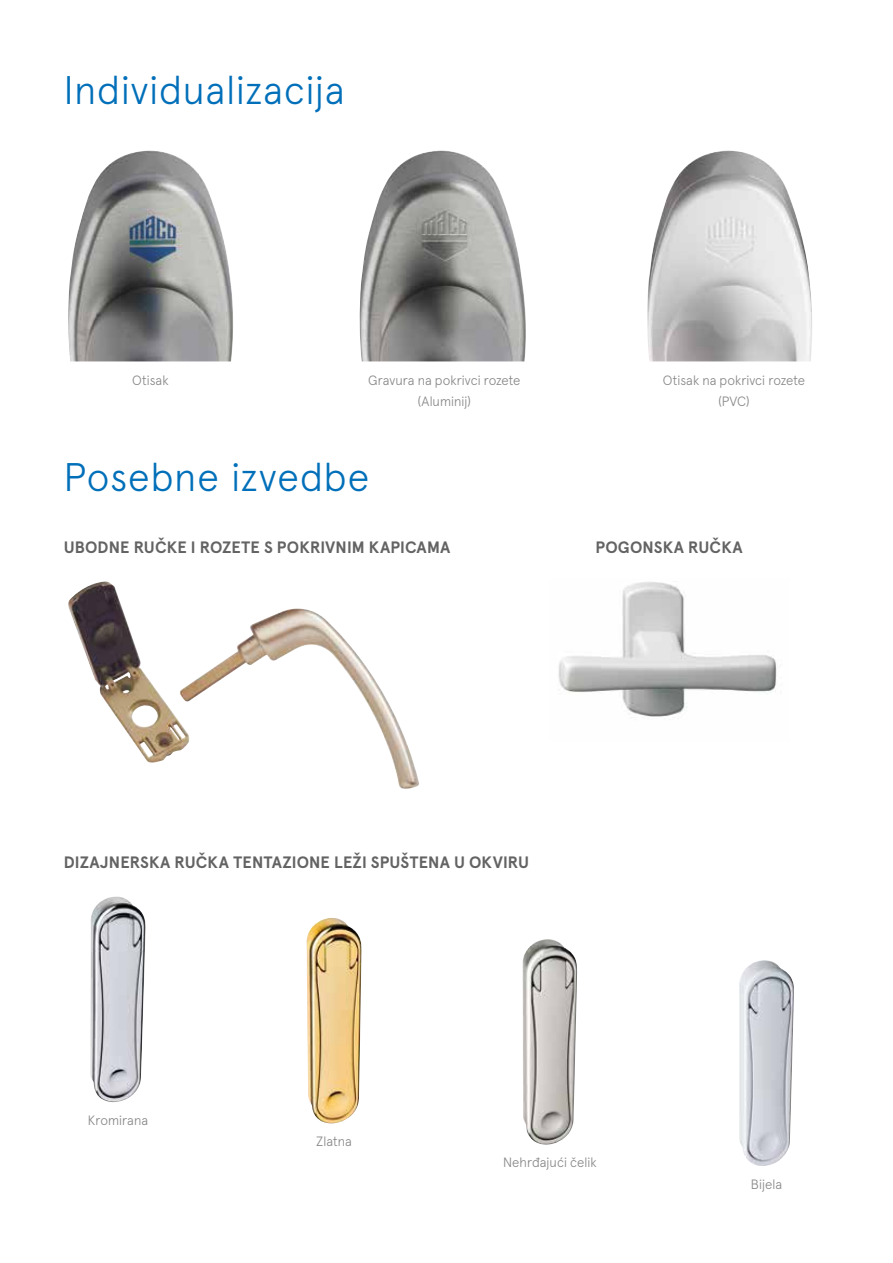
<style>
.page{position:relative;width:893px;height:1263px;background:#fff}
.page>*{position:absolute;margin:0;border:0;box-sizing:border-box;transform-origin:0 0}
.t1{font:300 39.9px "Apercu Pro";letter-spacing:.025em;color:#006fb9}
.t2{font:700 16.5px "Apercu Pro";letter-spacing:.005em;color:#646363}
.t3{font:300 13.5px/21px "Apercu Pro";color:#878787;text-align:center}
</style>
<div class="page">
<img style="left:68px;top:581px;width:351px;height:208px">
<img style="left:558px;top:582px;width:219px;height:136px">
<img style="left:739px;top:960px;width:55px;height:206px">
<img style="left:522px;top:939px;width:55px;height:206px">
<img style="left:307px;top:918px;width:54px;height:205px">
<img style="left:90px;top:896px;width:56px;height:206px">
<img style="left:68px;top:150px;width:165px;height:211px">
<img style="left:359px;top:150px;width:167px;height:211px">
<img style="left:647px;top:150px;width:165px;height:211px">
<svg style="left:68px;top:655px;width:65px;height:134px"></svg>
<h1 class="t1" style="left:64px;top:59px;width:282px">Individualizacija</h1>
<p class="t3" style="left:132px;top:368px;width:38px">Otisak</p>
<p class="t3" style="left:368px;top:368px;width:154px">Gravura na pokrivci rozete (Aluminij)</p>
<p class="t3" style="left:663px;top:368px;width:144px">Otisak na pokrivci rozete (PVC)</p>
<h1 class="t1" style="left:64px;top:446px;width:307px">Posebne izvedbe</h1>
<p class="t2" style="left:64px;top:534px;width:388px">UBODNE RUČKE I ROZETE S POKRIVNIM KAPICAMA</p>
<p class="t2" style="left:595px;top:534px;width:149px">POGONSKA RUČKA</p>
<p class="t2" style="left:64px;top:849px;width:467px">DIZAJNERSKA RUČKA TENTAZIONE LEŽI SPUŠTENA U OKVIRU</p>
<p class="t3" style="left:88px;top:1108px;width:62px">Kromirana</p>
<p class="t3" style="left:316px;top:1130px;width:37px">Zlatna</p>
<p class="t3" style="left:503px;top:1151px;width:95px">Nehrđajući čelik</p>
<p class="t3" style="left:751px;top:1172px;width:33px">Bijela</p>
</div>
